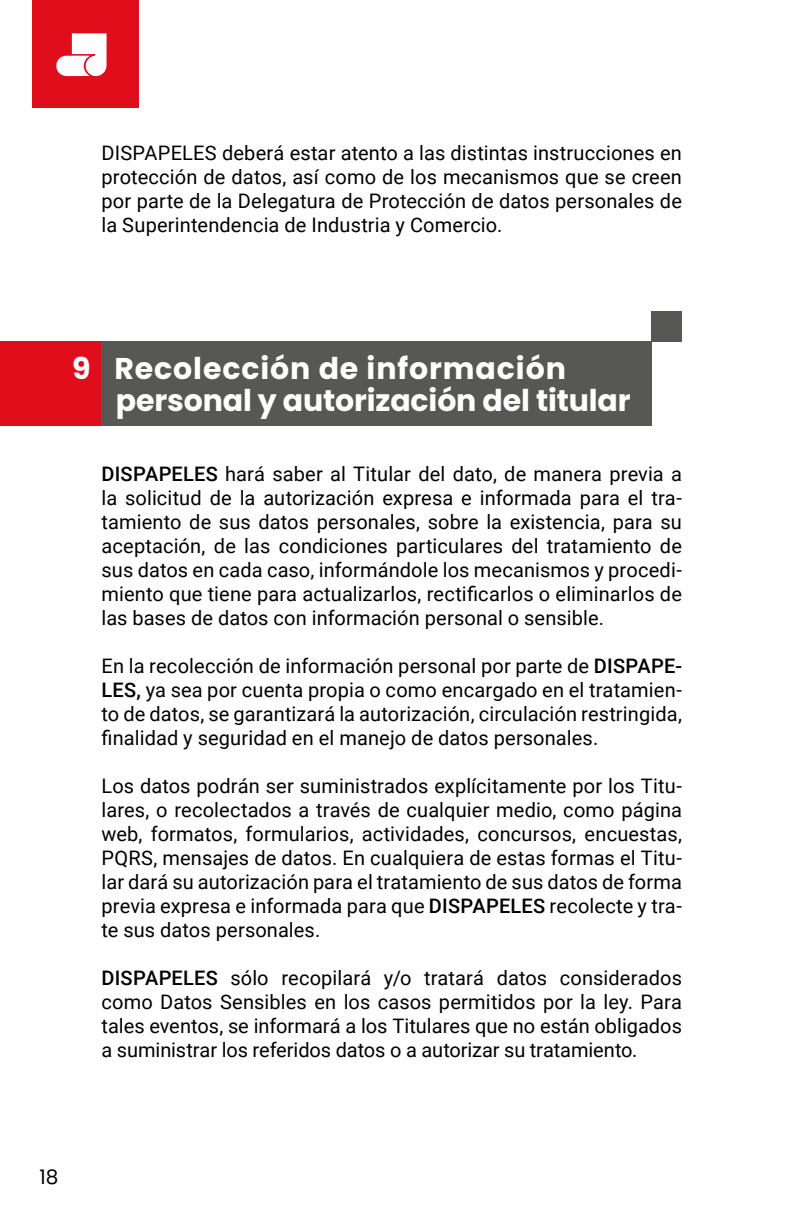
<style>
.page{position:relative;width:794px;height:1225px;background:#fff}
.page>*{position:absolute;margin:0;border:0;box-sizing:border-box;transform-origin:0 0}
.t1{font:700 30px/32px "Poppins";letter-spacing:-.005em;color:#fff}
.t2{font:20px/24px "Roboto";letter-spacing:.005em;color:#000;text-align:justify}
.t3{font:20px "Poppins";color:#000}
.s1{font-weight:500}
</style>
<div class="page">
<div style="left:32px;top:0;width:107px;height:108px;background:#e00d1a"></div>
<svg style="left:56px;top:33px;width:51px;height:43px"></svg>
<div style="left:0;top:342px;width:101px;height:84px;background:#e00d1a"></div>
<div style="left:101px;top:342px;width:551px;height:84px;background:#575756"></div>
<div style="left:652px;top:312px;width:30px;height:30px;background:#575756"></div>
<p class="t2" style="left:101px;top:140px;width:582px">DISPAPELES deberá estar atento a las distintas instrucciones en protección de datos, así como de los mecanismos que se creen por parte de la Delegatura de Protección de datos personales de la Superintendencia de Industria y Comercio.</p>
<h1 class="t1" style="left:116px;top:352px;width:516px;text-indent:-44px">9 Recolección de información personal y autorización del titular</h1>
<p class="t2" style="left:101px;top:460px;width:582px"><span class="s1">DISPAPELES</span> hará saber al Titular del dato, de manera previa a la solicitud de la autorización expresa e informada para el tra&shy;tamiento de sus datos personales, sobre la existencia, para su aceptación, de las condiciones particulares del tratamiento de sus datos en cada caso, informándole los mecanismos y procedi&shy;miento que tiene para actualizarlos, rectificarlos o eliminarlos de las bases de datos con información personal o sensible.</p>
<p class="t2" style="left:101px;top:652px;width:582px">En la recolección de información personal por parte de <span class="s1">DISPAPE-LES,</span> ya sea por cuenta propia o como encargado en el tratamien&shy;to de datos, se garantizará la autorización, circulación restringida, finalidad y seguridad en el manejo de datos personales.</p>
<p class="t2" style="left:101px;top:772px;width:582px">Los datos podrán ser suministrados explícitamente por los Titu&shy;lares, o recolectados a través de cualquier medio, como página web, formatos, formularios, actividades, concursos, encuestas, PQRS, mensajes de datos. En cualquiera de estas formas el Titu&shy;lar dará su autorización para el tratamiento de sus datos de forma previa expresa e informada para que <span class="s1">DISPAPELES</span> recolecte y tra&shy;te sus datos personales.</p>
<p class="t2" style="left:101px;top:964px;width:582px"><span class="s1">DISPAPELES</span> sólo recopilará y/o tratará datos considerados como Datos Sensibles en los casos permitidos por la ley. Para tales eventos, se informará a los Titulares que no están obligados a suministrar los referidos datos o a autorizar su tratamiento.</p>
<p class="t3" style="left:39px;top:1165px;width:21px">18</p>
</div>
